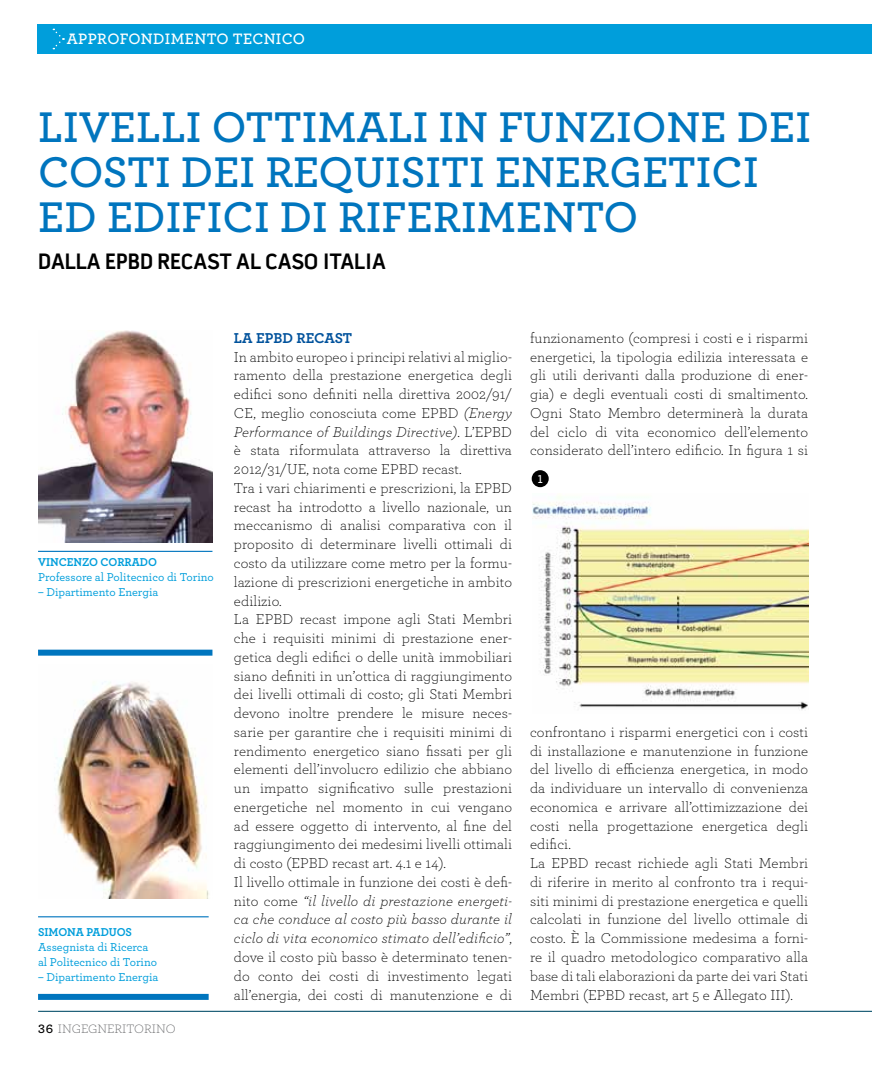
<style>
.page{position:relative;width:872px;height:1085px;background:#fff}
.page>*{position:absolute;margin:0;border:0;box-sizing:border-box;transform-origin:0 0}
.t1{font:600 45px "Archer";color:#0075be}
.t2{font:700 22.5px "Pill Gothic 600 mg";letter-spacing:-.005em;color:#000}
.t3{font:600 15.75px "Archer";letter-spacing:.02em;color:#fff}
.t4{font:300 15px/18.8px "Archer";letter-spacing:.01em;color:#000}
.t5{font:700 15px "Archer";color:#00529c}
.t6{font:300 12.75px "Archer";color:#636466}
.t7{font:500 12px/15px "Archer";color:#009edb}
.t8{font:700 12px "Archer";letter-spacing:-.015em;color:#009edb}
.t9{font:600 12px "Archer";color:#fff}
.s1{font-weight:600;color:#000}
.s2{font-style:italic}
</style>
<div class="page">
<hr style="left:38px;top:1010px;width:834px;height:1px;background:#1f6079">
<div style="left:37px;top:24px;width:835px;height:30px;background:#009edb"></div>
<svg style="left:53px;top:29px;width:11px;height:20px"></svg>
<div style="left:38px;top:649px;width:174px;height:6px;background:#0075be"></div>
<hr style="left:38px;top:550px;width:174px;height:2px;background:#0075be">
<img style="left:532px;top:495px;width:276px;height:215px">
<div style="left:531px;top:470px;width:18px;height:17px;background:#000;border-radius:50%"></div>
<img style="left:38px;top:331px;width:174px;height:211px">
<img style="left:54px;top:681px;width:155px;height:217px">
<div style="left:38px;top:993px;width:171px;height:6px;background:#0075be"></div>
<hr style="left:38px;top:916px;width:171px;height:1px;background:#0075be">
<p class="t3" style="left:67px;top:27px;width:240px">APPROFONDIMENTO TECNICO</p>
<h1 class="t1" style="left:38px;top:94px;width:49px">LIVELLI</h1>
<h1 class="t1" style="left:212px;top:94px;width:28px">OTTIMALI</h1>
<h1 class="t1" style="left:438px;top:94px;width:374px">IN FUNZIONE DEI</h1>
<h1 class="t1" style="left:38px;top:139px;width:30px">COST</h1>
<h1 class="t1" style="left:155px;top:139px;width:605px">I DEI REQUISITI ENERGETICI</h1>
<h1 class="t1" style="left:38px;top:184px;width:93px">ED EDIFICI</h1>
<h1 class="t1" style="left:280px;top:184px;width:87px">DI RIFERIMENTO</h1>
<h2 class="t2" style="left:38px;top:247px;width:349px">DALLA EPBD RECAST AL CASO ITALI A</h2>
<p class="t8" style="left:38px;top:552px;width:17px">VINCEN</p>
<p class="t8" style="left:82px;top:552px;width:36px">ZO CORRADO</p>
<p class="t7" style="left:38px;top:568px;width:177px">Professore al Politecnico di Torino</p>
<p class="t7" style="left:38px;top:583px;width:122px">– Dipartimento Energia</p>
<p class="t8" style="left:38px;top:922px;width:16px">SIMONA</p>
<p class="t8" style="left:86px;top:922px;width:9px">PADUOS</p>
<p class="t7" style="left:38px;top:938px;width:120px">Assegnista di Ricerca al Politecnico di Torino</p>
<p class="t7" style="left:38px;top:968px;width:122px">– Dipartimento Energia</p>
<p class="t6" style="left:38px;top:1020px;width:34px"><span class="s1">36</span> ingegner</p>
<p class="t6" style="left:122px;top:1020px;width:14px">itor</p>
<p class="t6" style="left:152px;top:1020px;width:15px">ino</p>
<p class="t5" style="left:234px;top:326px;width:73px">LA EPBD RECAS</p>
<p class="t5" style="left:343px;top:326px;width:11px">T</p>
<p class="t4" style="left:234px;top:346px;width:280px">In ambito europeo i principi relativi al miglio&shy;ramento della prestazione energetica degli edifici sono definiti nella direttiva 2002/91/ CE, meglio conosciuta come EPBD <span class="s2">(Energy Performance of Buildings Directive)</span>. L’EPBD è stata riformulata attraverso la direttiva 2012/31/UE, nota come EPBD recast.<br>Tra i vari chiarimenti e prescrizioni, la EPBD recast ha introdotto a livello nazionale, un meccanismo di analisi comparativa con il proposito di determinare livelli ottimali di costo da utilizzare come metro per la formu&shy;lazione di prescrizioni energetiche in ambito edilizio.<br>La EPBD recast impone agli Stati Membri che i requisiti minimi di prestazione ener&shy;getica degli edifici o delle unità immobiliari siano definiti in un’ottica di raggiungimento dei livelli ottimali di costo; gli Stati Membri devono inoltre prendere le misure neces&shy;sarie per garantire che i requisiti minimi di rendimento energetico siano fissati per gli elementi dell’involucro edilizio che abbiano un impatto significativo sulle prestazioni energetiche nel momento in cui vengano ad essere oggetto di intervento, al fine del raggiungimento dei medesimi livelli ottimali di costo (EPBD recast art. 4.1 e 14).<br>Il livello ottimale in funzione dei costi è defi&shy;nito come <span class="s2">“il livello di prestazione energeti&shy;ca che conduce al costo più basso durante il ciclo di vita economico stimato dell’edificio”</span>, dove il costo più basso è determinato tenen&shy;do conto dei costi di investimento legati all’energia, dei costi di manutenzione e di</p>
<p class="t4" style="left:530px;top:328px;width:280px;text-align:justify">funzionamento (compresi i costi e i risparmi energetici, la tipologia edilizia interessata e gli utili derivanti dalla produzione di ener&shy;gia) e degli eventuali costi di smaltimento.<br>Ogni Stato Membro determinerà la durata del ciclo di vita economico dell’elemento considerato dell’intero edificio. In figura 1 si</p>
<p class="t9" style="left:538px;top:469px;width:6px">1</p>
<p class="t4" style="left:530px;top:721px;width:280px">confrontano i risparmi energetici con i costi di installazione e manutenzione in funzione del livello di efficienza energetica, in modo da individuare un intervallo di convenienza economica e arrivare all’ottimizzazione dei costi nella progettazione energetica degli edifici.<br>La EPBD recast richiede agli Stati Membri di riferire in merito al confronto tra i requi&shy;siti minimi di prestazione energetica e quelli calcolati in funzione del livello ottimale di costo. È la Commissione medesima a forni&shy;re il quadro metodologico comparativo alla base di tali elaborazioni da parte dei vari Stati Membri (EPBD recast, art 5 e Allegato III).</p>
</div>
